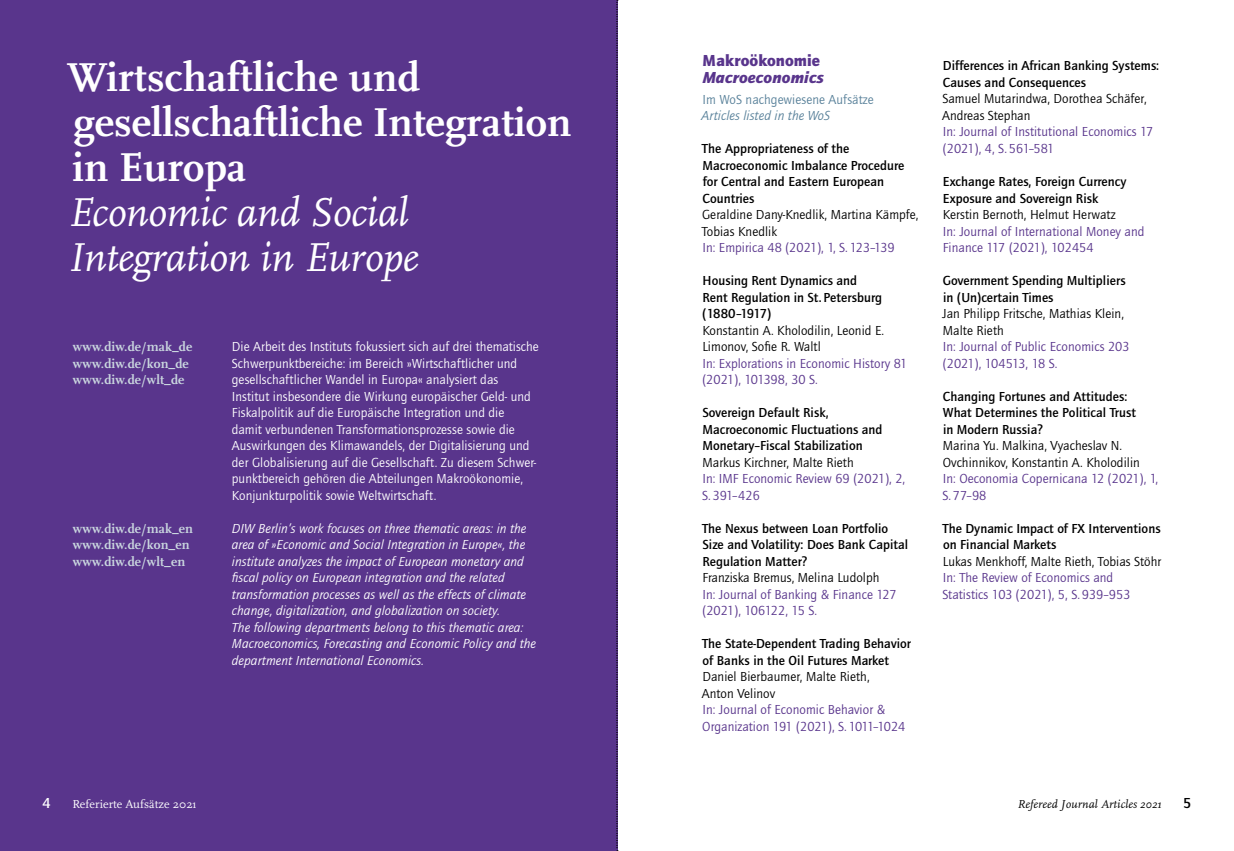
<style>
.page{position:relative;width:1234px;height:851px;background:#fff}
.page>*{position:absolute;margin:0;border:0;box-sizing:border-box;transform-origin:0 0}
.t1{font:700 42px/45px "Scala Pro";color:#fff}
.t2{font:italic 42px/45px "Scala Pro";letter-spacing:-.01em;color:#fff}
.t3{font:italic 900 16.5px "Quay Sans ITC Std";letter-spacing:.005em;color:#59358c}
.t4{font:900 16.5px "Quay Sans ITC Std";letter-spacing:.005em;color:#59358c}
.t5{font:500 15px "Quay Sans ITC Std";color:#000}
.t6{font:500 15px "Quay Sans ITC Std";color:#fff}
.t7{font:500 13.5px/16.5px "Quay Sans ITC Std";letter-spacing:.005em;color:#000}
.t8{font:13.5px/16.5px "Quay Sans ITC Std";letter-spacing:.005em;color:#59358c}
.t9{font:13.5px/16.5px "Quay Sans ITC Std";letter-spacing:.005em;color:#fff}
.t10{font:italic 13.5px/16.5px "Quay Sans ITC Std";letter-spacing:.005em;color:#fff}
.t11{font:13.5px/16.5px "Quay Sans ITC Std";letter-spacing:.005em;color:#000}
.t12{font:700 13.5px/16.5px "Scala Pro";letter-spacing:.005em;color:#cad7df}
.t13{font:13.5px "Quay Sans ITC Std";letter-spacing:.005em;color:#59819a}
.t14{font:italic 13.5px "Quay Sans ITC Std";letter-spacing:.005em;color:#59819a}
.t15{font:italic 12px "Scala Pro";letter-spacing:.01em;color:#000}
.t16{font:12px "Scala Pro";letter-spacing:.005em;color:#fff}
</style>
<div class="page">
<div style="left:0;top:0;width:617px;height:850px;background:#59358c"></div>
<svg style="left:616px;top:0;width:2px;height:851px"></svg>
<h1 class="t1" style="left:68px;top:52px;width:505px">Wirtschaftliche und gesellschaftliche Integration in Europa</h1>
<h1 class="t2" style="left:68px;top:189px;width:352px">Economic and Social<br>Integration in Europe</h1>
<p class="t12" style="left:73px;top:337px;width:121px">www.diw.de/mak_de www.diw.de/kon_de www.diw.de/wlt_de</p>
<p class="t12" style="left:73px;top:519px;width:122px">www.diw.de/mak_en www.diw.de/kon_en www.diw.de/wlt_en</p>
<p class="t9" style="left:232px;top:338px;width:308px">Die Arbeit des Instituts fokussiert sich auf drei thematische Schwerpunktbereiche: im Bereich »Wirtschaftlicher und gesellschaftlicher Wandel in Europa« analysiert das Institut insbesondere die Wirkung europäischer Geld- und Fiskalpolitik auf die Europäische Integration und die<br>damit verbundenen Transformationsprozesse sowie die Auswirkungen des Klimawandels, der Digitalisierung und der Globalisierung auf die Gesellschaft. Zu diesem Schwer&shy;punktbereich gehören die Abteilungen Makroökonomie, Konjunkturpolitik sowie Weltwirtschaft.</p>
<p class="t10" style="left:232px;top:520px;width:305px">DIW Berlin’s work focuses on three thematic areas: in the area of »Economic and Social Integration in Europe«, the institute analyzes the impact of European monetary and fiscal policy on European integration and the related transformation processes as well as the effects of climate change, digitalization, and globalization on society.<br>The following departments belong to this thematic area:<br>Macroeconomics, Forecasting and Economic Policy and the department International Economics.</p>
<p class="t6" style="left:43px;top:794px;width:10px">4</p>
<p class="t16" style="left:72px;top:796px;width:125px">Referierte Aufsätze 2021</p>
<p class="t4" style="left:702px;top:50px;width:119px">Makroökonomie</p>
<p class="t3" style="left:702px;top:67px;width:122px">Macroeconomics</p>
<p class="t13" style="left:702px;top:91px;width:173px">Im WoS nachgewiesene Aufsätze</p>
<p class="t14" style="left:701px;top:108px;width:130px">Articles listed in the WoS</p>
<p class="t7" style="left:701px;top:140px;width:204px">The Appropriateness of the<br>Macroeconomic Imbalance Procedure for Central and Eastern European<br>Countries</p>
<p class="t11" style="left:701px;top:206px;width:218px">Geraldine Dany-Knedlik, Martina Kämpfe,<br>Tobias Knedlik</p>
<p class="t8" style="left:702px;top:239px;width:194px">In: Empirica 48 (2021), 1, S. 123–139</p>
<p class="t7" style="left:702px;top:272px;width:181px">Housing Rent Dynamics and<br>Rent Regulation in St. Petersburg (1880–1917)</p>
<p class="t11" style="left:702px;top:322px;width:183px">Konstantin A. Kholodilin, Leonid E.<br>Limonov, Sofie R. Waltl</p>
<p class="t8" style="left:702px;top:355px;width:206px">In: Explorations in Economic History 81 (2021), 101398, 30 S.</p>
<p class="t7" style="left:702px;top:404px;width:182px">Sovereign Default Risk,<br>Macroeconomic Fluctuations and<br>Monetary–Fiscal Stabilization</p>
<p class="t11" style="left:702px;top:454px;width:153px">Markus Kirchner, Malte Rieth</p>
<p class="t8" style="left:702px;top:470px;width:205px">In: IMF Economic Review 69 (2021), 2,<br>S. 391–426</p>
<p class="t7" style="left:701px;top:520px;width:208px">The Nexus between Loan Portfolio<br>Size and Volatility: Does Bank Capital<br>Regulation Matter?</p>
<p class="t11" style="left:702px;top:569px;width:179px">Franziska Bremus, Melina Ludolph</p>
<p class="t8" style="left:702px;top:586px;width:196px">In: Journal of Banking &amp; Finance 127 (2021), 106122, 15 S.</p>
<p class="t7" style="left:701px;top:635px;width:210px">The State-Dependent Trading Behavior of Banks in the Oil Futures Market</p>
<p class="t11" style="left:701px;top:668px;width:169px">Daniel Bierbaumer, Malte Rieth,<br>Anton Velinov</p>
<p class="t8" style="left:702px;top:701px;width:205px">In: Journal of Economic Behavior &amp;<br>Organization 191 (2021), S. 1011–1024</p>
<p class="t7" style="left:942px;top:58px;width:218px">Differences in African Banking Systems:<br>Causes and Consequences</p>
<p class="t11" style="left:941px;top:91px;width:206px">Samuel Mutarindwa, Dorothea Schäfer,<br>Andreas Stephan</p>
<p class="t8" style="left:942px;top:124px;width:212px">In: Journal of Institutional Economics 17 (2021), 4, S. 561–581</p>
<p class="t7" style="left:942px;top:173px;width:185px">Exchange Rates, Foreign Currency<br>Exposure and Sovereign Risk</p>
<p class="t11" style="left:942px;top:206px;width:174px">Kerstin Bernoth, Helmut Herwatz</p>
<p class="t8" style="left:942px;top:223px;width:203px">In: Journal of International Money and<br>Finance 117 (2021), 102454</p>
<p class="t7" style="left:942px;top:272px;width:184px">Government Spending Multipliers in (Un)certain Times</p>
<p class="t11" style="left:941px;top:305px;width:183px">Jan Philipp Fritsche, Mathias Klein,<br>Malte Rieth</p>
<p class="t8" style="left:942px;top:338px;width:188px">In: Journal of Public Economics 203 (2021), 104513, 18 S.</p>
<p class="t7" style="left:942px;top:388px;width:194px">Changing Fortunes and Attitudes:<br>What Determines the Political Trust in Modern Russia?</p>
<p class="t11" style="left:942px;top:437px;width:199px">Marina Yu. Malkina, Vyacheslav N.<br>Ovchinnikov, Konstantin A. Kholodilin</p>
<p class="t8" style="left:942px;top:470px;width:217px">In: Oeconomia Copernicana 12 (2021), 1,<br>S. 77–98</p>
<p class="t7" style="left:942px;top:520px;width:220px">The Dynamic Impact of FX Interventions on Financial Markets</p>
<p class="t11" style="left:942px;top:553px;width:220px">Lukas Menkhoff, Malte Rieth, Tobias Stöhr</p>
<p class="t8" style="left:942px;top:569px;width:189px">In: The Review of Economics and<br>Statistics 103 (2021), 5, S. 939–953</p>
<p class="t15" style="left:1017px;top:797px;width:145px">Refereed Journal Articles 2021</p>
<p class="t5" style="left:1182px;top:794px;width:10px">5</p>
</div>
